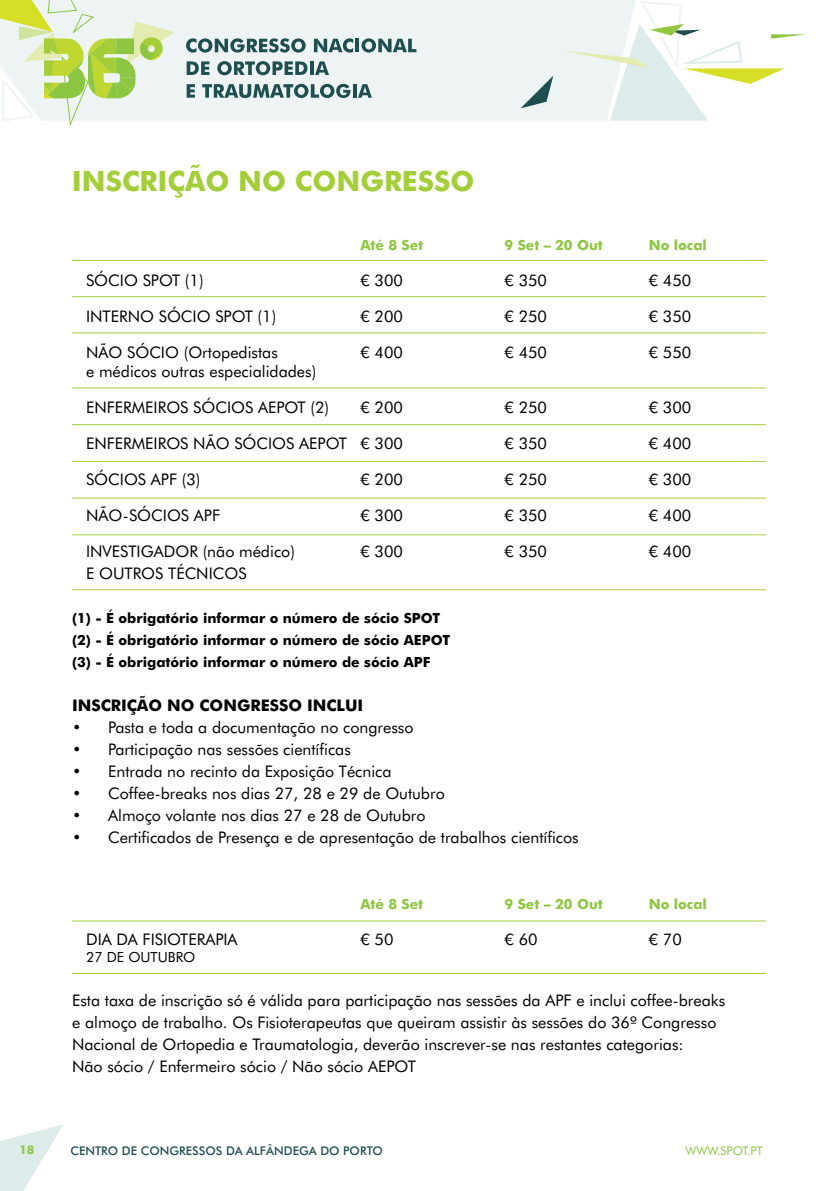
<style>
.page{position:relative;width:840px;height:1191px;background:#fff}
.page>*{position:absolute;margin:0;border:0;box-sizing:border-box;transform-origin:0 0}
.t1{font:700 28px "Futura BT";color:#a4ce39}
.t2{font:16px/22px "Futura BT";color:#000}
.t3{font:700 16px "Futura BT";color:#000}
.t4{font:700 14px/22px "Futura BT";color:#000}
.t5{font:700 14px "Futura BT";color:#8dc640}
.t6{font:14px "Futura BT";color:#000}
.t7{font:500 12px "Futura BT";color:#1f4e51}
.t8{font:12px "Futura BT";color:#8dc642}
.t9{font:700 12px "Futura BT";color:#8dc640}
</style>
<div class="page">
<div style="left:174px;top:0;width:388px;height:121px;background:#edf4f3"></div>
<svg style="left:520px;top:76px;width:33px;height:32px"></svg>
<svg style="left:562px;top:0;width:244px;height:121px"></svg>
<svg style="left:186px;top:38px;width:119px;height:15px;background:#829e9f"></svg>
<svg style="left:314px;top:38px;width:39px;height:15px"></svg>
<hr style="left:355px;top:39px;width:4px;height:13px;background:#1f4e51">
<svg style="left:361px;top:38px;width:55px;height:15px"></svg>
<svg style="left:186px;top:61px;width:23px;height:14px"></svg>
<svg style="left:217px;top:61px;width:90px;height:14px"></svg>
<hr style="left:310px;top:61px;width:3px;height:14px;background:#1f4e51">
<svg style="left:315px;top:61px;width:14px;height:14px"></svg>
<svg style="left:186px;top:84px;width:9px;height:14px"></svg>
<svg style="left:202px;top:84px;width:148px;height:14px;background:#7e9a9c"></svg>
<svg style="left:352px;top:84px;width:4px;height:14px"></svg>
<svg style="left:358px;top:84px;width:14px;height:14px"></svg>
<svg style="left:0;top:0;width:174px;height:125px;background:#dceabe"></svg>
<svg style="left:0;top:1124px;width:64px;height:67px"></svg>
<hr style="left:72px;top:296px;width:693px;height:1px;background:#a4ce39">
<hr style="left:72px;top:260px;width:693px;height:1px;background:#a4ce39">
<hr style="left:72px;top:332px;width:693px;height:1px;background:#a4ce39">
<hr style="left:72px;top:387px;width:693px;height:1px;background:#a4ce39">
<hr style="left:72px;top:424px;width:693px;height:1px;background:#a4ce39">
<hr style="left:72px;top:461px;width:693px;height:1px;background:#a4ce39">
<hr style="left:72px;top:497px;width:693px;height:1px;background:#a4ce39">
<hr style="left:72px;top:534px;width:693px;height:1px;background:#a4ce39">
<hr style="left:72px;top:589px;width:693px;height:1px;background:#a4ce39">
<hr style="left:72px;top:920px;width:693px;height:1px;background:#a4ce39">
<hr style="left:72px;top:973px;width:693px;height:1px;background:#a4ce39">
<h1 class="t1" style="left:72px;top:164px;width:404px">INSCRIÇÃO NO CONGRESSO</h1>
<p class="t5" style="left:360px;top:236px;width:64px">Até 8 Set</p>
<p class="t5" style="left:504px;top:236px;width:100px">9 Set – 20 Out</p>
<p class="t5" style="left:648px;top:236px;width:60px">No local</p>
<p class="t2" style="left:86px;top:269px;width:119px">SÓCIO SPOT (1)</p>
<p class="t2" style="left:360px;top:269px;width:44px">€ 300</p>
<p class="t2" style="left:504px;top:269px;width:44px">€ 350</p>
<p class="t2" style="left:648px;top:269px;width:44px">€ 450</p>
<p class="t2" style="left:86px;top:305px;width:191px">INTERNO SÓCIO SPOT (1)</p>
<p class="t2" style="left:360px;top:305px;width:44px">€ 200</p>
<p class="t2" style="left:504px;top:305px;width:44px">€ 250</p>
<p class="t2" style="left:648px;top:305px;width:44px">€ 350</p>
<p class="t2" style="left:86px;top:341px;width:193px">NÃO SÓCIO (Ortopedistas</p>
<p class="t2" style="left:360px;top:341px;width:44px">€ 400</p>
<p class="t2" style="left:504px;top:341px;width:44px">€ 450</p>
<p class="t2" style="left:648px;top:341px;width:44px">€ 550</p>
<p class="t2" style="left:86px;top:360px;width:231px">e médicos outras especialidades)</p>
<p class="t2" style="left:86px;top:396px;width:244px">ENFERMEIROS SÓCIOS AEPOT (2)</p>
<p class="t2" style="left:360px;top:396px;width:44px">€ 200</p>
<p class="t2" style="left:504px;top:396px;width:44px">€ 250</p>
<p class="t2" style="left:648px;top:396px;width:44px">€ 300</p>
<p class="t2" style="left:86px;top:432px;width:318px">ENFERMEIROS NÃO SÓCIOS AEPOT € 300</p>
<p class="t2" style="left:504px;top:432px;width:44px">€ 350</p>
<p class="t2" style="left:648px;top:432px;width:44px">€ 400</p>
<p class="t2" style="left:86px;top:468px;width:116px">SÓCIOS APF (3)</p>
<p class="t2" style="left:360px;top:468px;width:44px">€ 200</p>
<p class="t2" style="left:504px;top:468px;width:44px">€ 250</p>
<p class="t2" style="left:648px;top:468px;width:44px">€ 300</p>
<p class="t2" style="left:86px;top:504px;width:135px">NÃO-SÓCIOS APF</p>
<p class="t2" style="left:360px;top:504px;width:44px">€ 300</p>
<p class="t2" style="left:504px;top:504px;width:44px">€ 350</p>
<p class="t2" style="left:648px;top:504px;width:44px">€ 400</p>
<p class="t2" style="left:86px;top:540px;width:210px">INVESTIGADOR (não médico)</p>
<p class="t2" style="left:360px;top:540px;width:44px">€ 300</p>
<p class="t2" style="left:504px;top:540px;width:44px">€ 350</p>
<p class="t2" style="left:648px;top:540px;width:44px">€ 400</p>
<p class="t2" style="left:86px;top:562px;width:162px">E OUTROS TÉCNICOS</p>
<p class="t4" style="left:72px;top:607px;width:379px">(1) - É obrigatório informar o número de sócio SPOT (2) - É obrigatório informar o número de sócio AEPOT (3) - É obrigatório informar o número de sócio APF</p>
<p class="t3" style="left:72px;top:695px;width:293px">INSCRIÇÃO NO CONGRESSO INCLUI</p>
<p class="t2" style="left:72px;top:716px;width:343px">• Pasta e toda a documentação no congresso</p>
<p class="t2" style="left:72px;top:738px;width:280px">• Participação nas sessões científicas</p>
<p class="t2" style="left:72px;top:760px;width:321px">• Entrada no recinto da Exposição Técnica</p>
<p class="t2" style="left:72px;top:782px;width:374px">• Coffee-breaks nos dias 27, 28 e 29 de Outubro</p>
<p class="t2" style="left:72px;top:804px;width:355px">• Almoço volante nos dias 27 e 28 de Outubro</p>
<p class="t2" style="left:72px;top:826px;width:508px">• Certificados de Presença e de apresentação de trabalhos científicos</p>
<p class="t5" style="left:360px;top:895px;width:64px">Até 8 Set</p>
<p class="t5" style="left:504px;top:895px;width:100px">9 Set – 20 Out</p>
<p class="t5" style="left:648px;top:895px;width:60px">No local</p>
<p class="t2" style="left:86px;top:928px;width:153px">DIA DA FISIOTERAPIA</p>
<p class="t2" style="left:360px;top:928px;width:35px">€ 50</p>
<p class="t2" style="left:504px;top:928px;width:35px">€ 60</p>
<p class="t2" style="left:648px;top:928px;width:35px">€ 70</p>
<p class="t6" style="left:86px;top:948px;width:111px">27 DE OUTUBRO</p>
<p class="t2" style="left:72px;top:989px;width:654px">Esta taxa de inscrição só é válida para participação nas sessões da APF e inclui coffee-breaks e almoço de trabalho. Os Fisioterapeutas que queiram assistir às sessões do 36º Congresso Nacional de Ortopedia e Traumatologia, deverão inscrever-se nas restantes categorias:<br>Não sócio / Enfermeiro sócio / Não sócio AEPOT</p>
<p class="t9" style="left:19px;top:1142px;width:16px">18</p>
<p class="t7" style="left:70px;top:1143px;width:314px">CENTRO DE CONGRESSOS DA ALFÂNDEGA DO PORTO</p>
<p class="t8" style="left:685px;top:1143px;width:79px">WWW.SPOT.PT</p>
</div>
